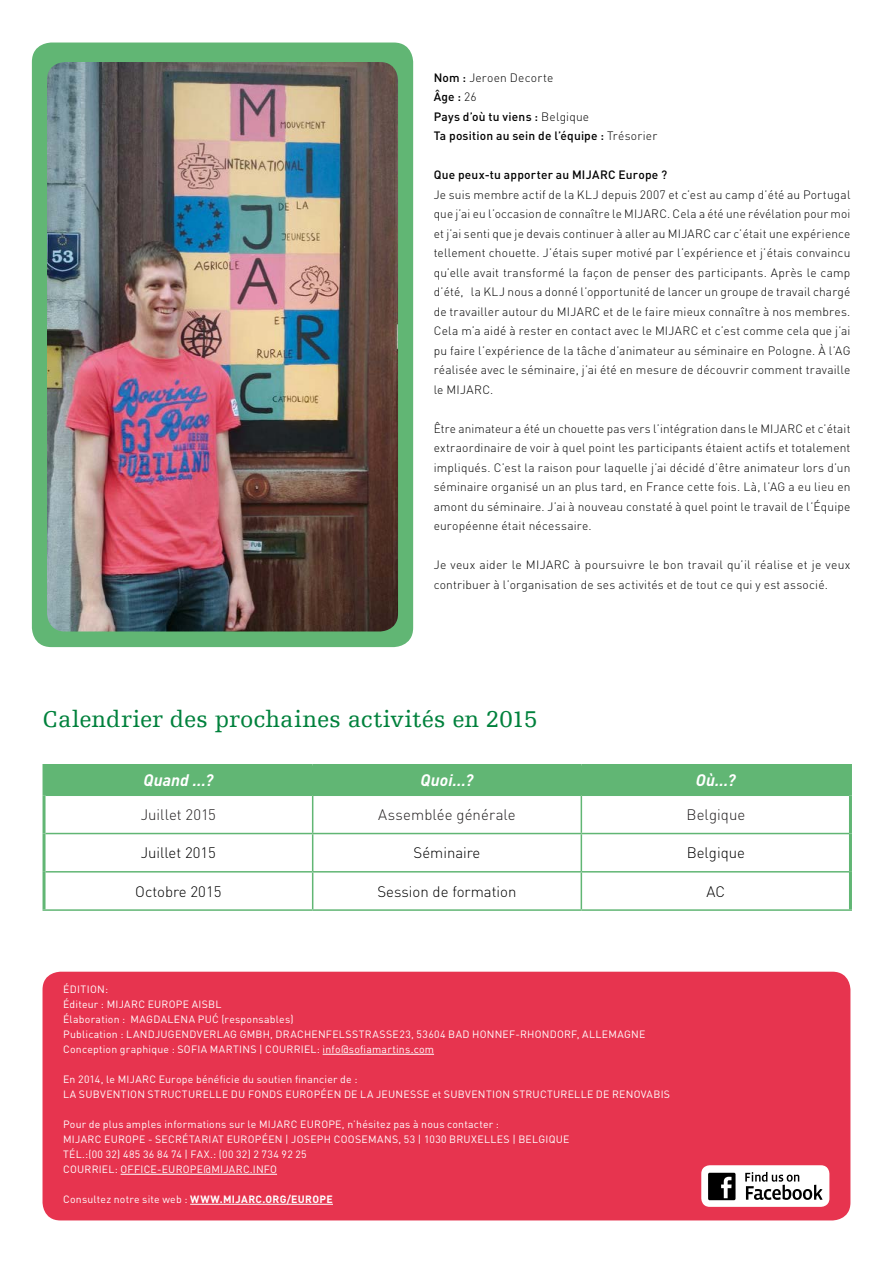
<style>
.page{position:relative;width:893px;height:1263px;background:#fff}
.page>*{position:absolute;margin:0;border:0;box-sizing:border-box;transform-origin:0 0}
.t1{font:24px "Egyptienne FLT";letter-spacing:.005em;color:#00813c}
.t2{font:italic 700 16.5px "DIN";letter-spacing:.005em;color:#fff}
.t3{font:300 15px "DIN Pro";color:#000}
.t4{font:300 15px "DIN Pro";letter-spacing:.005em;color:#221f20}
.t5{font:300 12px/19.5px "DIN Pro";letter-spacing:.015em;color:#000;text-align:justify}
.t6{font:500 12px/19.5px "DIN Pro";letter-spacing:.015em;color:#000}
.t7{font:10.5px/15px "DIN Pro";letter-spacing:.025em;color:#fff}
.s1{font-weight:300}
.s2{font-weight:700}
</style>
<div class="page">
<div style="left:43px;top:972px;width:807px;height:248px;background:#e7344f;border-radius:18px"></div>
<hr style="left:323px;top:1054px;width:111px;height:1px;background:#fff">
<hr style="left:121px;top:1174px;width:156px;height:1px;background:#fff">
<hr style="left:190px;top:1204px;width:143px;height:1px;background:#fff">
<hr style="left:313px;top:764px;width:268px;height:3px;background:#61b674">
<hr style="left:46px;top:794px;width:267px;height:2px;background:#61b674">
<hr style="left:313px;top:794px;width:268px;height:2px;background:#61b674">
<hr style="left:581px;top:794px;width:268px;height:2px;background:#61b674">
<hr style="left:46px;top:833px;width:267px;height:1px;background:#61b674">
<hr style="left:313px;top:833px;width:268px;height:1px;background:#61b674">
<hr style="left:581px;top:833px;width:268px;height:1px;background:#61b674">
<hr style="left:46px;top:871px;width:267px;height:1px;background:#61b674">
<hr style="left:313px;top:871px;width:268px;height:1px;background:#61b674">
<hr style="left:581px;top:871px;width:268px;height:1px;background:#61b674">
<hr style="left:313px;top:909px;width:268px;height:2px;background:#61b674">
<hr style="left:43px;top:764px;width:270px;height:3px;background:#61b674">
<hr style="left:43px;top:767px;width:3px;height:28px;background:#61b674">
<hr style="left:43px;top:795px;width:3px;height:38px;background:#61b674">
<hr style="left:43px;top:833px;width:3px;height:39px;background:#61b674">
<hr style="left:43px;top:872px;width:3px;height:37px;background:#61b674">
<hr style="left:312px;top:796px;width:1px;height:37px;background:#61b674">
<hr style="left:312px;top:834px;width:1px;height:37px;background:#61b674">
<hr style="left:312px;top:872px;width:1px;height:37px;background:#61b674">
<hr style="left:43px;top:909px;width:270px;height:2px;background:#61b674">
<hr style="left:581px;top:764px;width:271px;height:3px;background:#61b674">
<hr style="left:849px;top:767px;width:3px;height:28px;background:#61b674">
<hr style="left:849px;top:795px;width:3px;height:38px;background:#61b674">
<hr style="left:849px;top:833px;width:3px;height:39px;background:#61b674">
<hr style="left:849px;top:872px;width:3px;height:37px;background:#61b674">
<div style="left:46px;top:765px;width:803px;height:29px;background:#61b674"></div>
<hr style="left:581px;top:796px;width:1px;height:37px;background:#61b674">
<hr style="left:581px;top:834px;width:1px;height:37px;background:#61b674">
<hr style="left:581px;top:872px;width:1px;height:37px;background:#61b674">
<hr style="left:581px;top:909px;width:271px;height:2px;background:#61b674">
<div style="left:701px;top:1165px;width:128px;height:42px;background:#fff;border-radius:9px"></div>
<svg style="left:745px;top:1172px;width:78px;height:28px"></svg>
<div style="left:708px;top:1173px;width:27px;height:27px;background:#000;border-radius:2px"></div>
<svg style="left:721px;top:1177px;width:10px;height:21px"></svg>
<div style="left:32px;top:43px;width:381px;height:604px;background:#61b674;border-radius:19px"></div>
<img style="left:47px;top:62px;width:351px;height:569px">
<p class="t6" style="left:434px;top:67px;width:225px">Nom : <span class="s1">Jeroen Decorte<br></span>Âge : <span class="s1">26<br></span>Pays d’où tu viens : <span class="s1">Belgique<br></span>Ta position au sein de l’équipe : <span class="s1">Trésorier</span></p>
<p class="t6" style="left:434px;top:164px;width:235px">Que peux-tu apporter au MIJARC Europe ?</p>
<p class="t5" style="left:434px;top:184px;width:418px">Je suis membre actif de la KLJ depuis 2007 et c’est au camp d’été au Portugal que j’ai eu l’occasion de connaître le MIJARC. Cela a été une révélation pour moi et j’ai senti que je devais continuer à aller au MIJARC car c’était une expérience tellement chouette. J’étais super motivé par l’expérience et j’étais convaincu qu’elle avait transformé la façon de penser des participants. Après le camp d’été, la KLJ nous a donné l’opportunité de lancer un groupe de travail chargé de travailler autour du MIJARC et de le faire mieux connaître à nos membres.<br>Cela m’a aidé à rester en contact avec le MIJARC et c’est comme cela que j’ai pu faire l’expérience de la tâche d’animateur au séminaire en Pologne. À l’AG réalisée avec le séminaire, j’ai été en mesure de découvrir comment travaille le MIJARC.</p>
<p class="t5" style="left:434px;top:418px;width:418px">Être animateur a été un chouette pas vers l’intégration dans le MIJARC et c’était extraordinaire de voir à quel point les participants étaient actifs et totalement impliqués. C’est la raison pour laquelle j’ai décidé d’être animateur lors d’un séminaire organisé un an plus tard, en France cette fois. Là, l’AG a eu lieu en amont du séminaire. J’ai à nouveau constaté à quel point le travail de l’Équipe européenne était nécessaire.</p>
<p class="t5" style="left:434px;top:554px;width:418px">Je veux aider le MIJARC à poursuivre le bon travail qu’il réalise et je veux contribuer à l’organisation de ses activités et de tout ce qui y est associé.</p>
<h1 class="t1" style="left:43px;top:706px;width:496px">Calendrier des prochaines activités en 2015</h1>
<h2 class="t2" style="left:143px;top:770px;width:71px">Quand …?</h2>
<h2 class="t2" style="left:421px;top:770px;width:54px">Quoi…?</h2>
<h2 class="t2" style="left:696px;top:770px;width:41px">Où…?</h2>
<p class="t4" style="left:141px;top:804px;width:77px">Juillet 2015</p>
<p class="t4" style="left:378px;top:804px;width:139px">Assemblée générale</p>
<p class="t4" style="left:686px;top:804px;width:60px">Belgique</p>
<p class="t3" style="left:141px;top:843px;width:77px">Juillet 2015</p>
<p class="t3" style="left:414px;top:843px;width:68px">Séminaire</p>
<p class="t3" style="left:687px;top:843px;width:60px">Belgique</p>
<p class="t3" style="left:135px;top:881px;width:88px">Octobre 2015</p>
<p class="t3" style="left:377px;top:881px;width:141px">Session de formation</p>
<p class="t3" style="left:707px;top:881px;width:20px">AC</p>
<p class="t7" style="left:63px;top:981px;width:584px">ÉDITION:<br>Éditeur : MIJARC EUROPE AISBL<br>Élaboration : MAGDALENA PUĆ (responsables)<br>Publication : LANDJUGENDVERLAG GMBH, DRACHENFELSSTRASSE23, 53604 BAD HONNEF-RHONDORF, ALLEMAGNE Conception graphique : SOFIA MARTINS | COURRIEL: info@sofiamartins.com</p>
<p class="t7" style="left:63px;top:1071px;width:608px">En 2014, le MIJARC Europe bénéficie du soutien financier de :<br>LA SUBVENTION STRUCTURELLE DU FONDS EUROPÉEN DE LA JEUNESSE et SUBVENTION STRUCTURELLE DE RENOVABIS</p>
<p class="t7" style="left:63px;top:1116px;width:508px">Pour de plus amples informations sur le MIJARC EUROPE, n’hésitez pas à nous contacter :<br>MIJARC EUROPE - SECRÉTARIAT EUROPÉEN | JOSEPH COOSEMANS, 53 | 1030 BRUXELLES | BELGIQUE TÉL.:(00 32) 485 36 84 74 | FAX.: (00 32) 2 734 92 25<br>COURRIEL: OFFICE-EUROPE@MIJARC.INFO</p>
<p class="t7" style="left:63px;top:1191px;width:271px">Consultez notre site web : <span class="s2">WWW.MIJARC.ORG/EUROPE</span></p>
</div>
